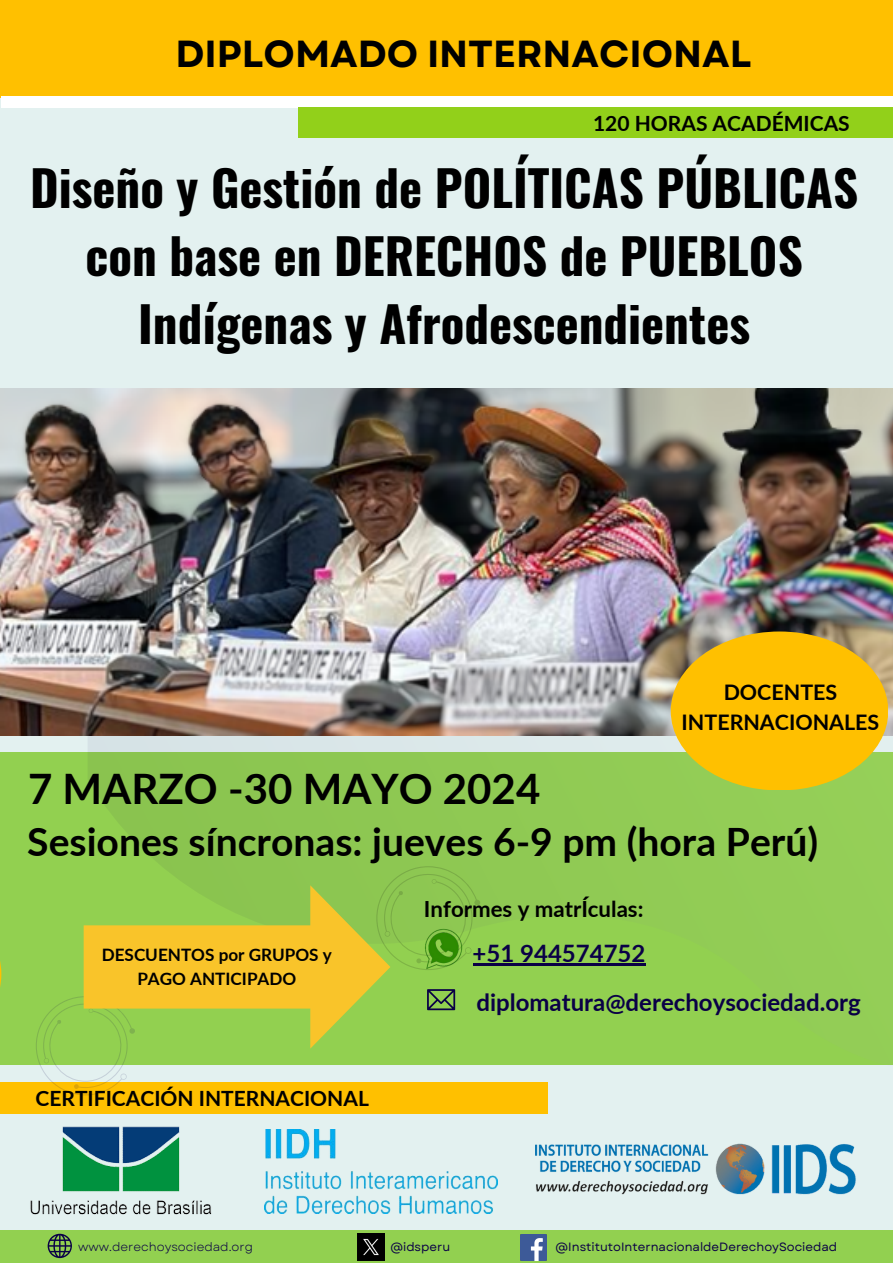
<style>
.page{position:relative;width:893px;height:1263px;background:#e3f1f0}
.page>*{position:absolute;margin:0;border:0;box-sizing:border-box;transform-origin:0 0}
.t1{font:700 48.9px/68.1px "Oswald";color:#000;text-align:center}
.t2{font:700 42px "Lato";color:#000}
.t3{font:700 39.08px "Lato";color:#000}
.t4{font:700 37.65px "Garet";color:#000}
.t5{font:700 24px "Lato";color:#0a0046}
.t6{font:700 22.2px "Lato";color:#000}
.t7{font:700 21.45px/29.9px "Lato";color:#000;text-align:center}
.t8{font:700 21px "Lato";color:#000}
.t9{font:700 17.1px/23.9px "Lato";color:#000;text-align:center}
.t10{font:12px "Garet";color:#0a0046}
.t11{font:12px "Garet";color:#0a0046}
</style>
<div class="page">
<div style="left:0;top:752px;width:893px;height:312px;background:#92d050"></div>
<svg style="left:88px;top:735px;width:805px;height:330px"></svg>
<svg style="left:376px;top:866px;width:104px;height:104px"></svg>
<div style="left:0;top:1230px;width:893px;height:33px;background:#92d050"></div>
<img style="left:0;top:388px;width:893px;height:347px">
<div style="left:0;top:1082px;width:547px;height:32px;background:#ffc000"></div>
<svg style="left:48px;top:1233px;width:24px;height:25px"></svg>
<svg style="left:427px;top:989px;width:28px;height:21px"></svg>
<div style="left:671px;top:631px;width:217px;height:159px;background:#ffc000;border-radius:50%"></div>
<div style="left:0;top:0;width:893px;height:98px;background:#ffc000"></div>
<div style="left:1px;top:97px;width:892px;height:11px;background:#fff"></div>
<img style="left:409px;top:929px;width:70px;height:41px">
<img style="left:357px;top:1233px;width:27px;height:27px">
<img style="left:520px;top:1234px;width:27px;height:26px">
<img style="left:264px;top:1130px;width:234px;height:83px">
<img style="left:30px;top:1126px;width:182px;height:89px">
<img style="left:536px;top:1143px;width:320px;height:52px">
<div style="left:298px;top:108px;width:595px;height:30px;background:#92d01a"></div>
<hr style="left:0;top:889px;width:1px;height:170px;background:#ffc000">
<svg style="left:36px;top:996px;width:99px;height:99px"></svg>
<svg style="left:84px;top:885px;width:306px;height:164px;fill:#f9c42a"></svg>
<hr style="left:472px;top:963px;width:173px;height:2px;background:#0a0046">
<h5 class="t4" style="left:175px;top:27px;width:577px">DIPLOMADO INTERNACIONAL</h5>
<p class="t8" style="left:593px;top:110px;width:258px">120 HORAS ACADÉMICAS</p>
<h3 class="t1" style="left:30px;top:152px;width:829px">Diseño y Gestión de POLÍTICAS PÚBLICAS con base en DERECHOS de PUEBLOS<br>Indígenas y Afrodescendientes</h3>
<p class="t7" style="left:681px;top:677px;width:199px">DOCENTES<br>INTERNACIONALES</p>
<p class="t2" style="left:28px;top:762px;width:514px">7 MARZO -30 MAYO 2024</p>
<p class="t3" style="left:27px;top:817px;width:792px">Sesiones síncronas: jueves 6-9 pm (hora Perú)</p>
<h6 class="t6" style="left:424px;top:894px;width:221px">Informes y matrÍculas:</h6>
<p class="t9" style="left:102px;top:943px;width:232px">DESCUENTOS por GRUPOS y<br>PAGO ANTICIPADO</p>
<p class="t5" style="left:472px;top:938px;width:174px">+51 944574752</p>
<p class="t8" style="left:36px;top:1085px;width:335px">CERTIFICACIÓN INTERNACIONAL</p>
<h5 class="t5" style="left:476px;top:987px;width:386px">diplomatura@derechoysociedad.org</h5>
<p class="t11" style="left:78px;top:1238px;width:176px">www.derechoysociedad.org</p>
<h5 class="t10" style="left:390px;top:1238px;width:61px">@idsperu</h5>
<h2 class="t10" style="left:555px;top:1238px;width:283px">@InstitutoInternacionaldeDerechoySociedad</h2>
</div>
